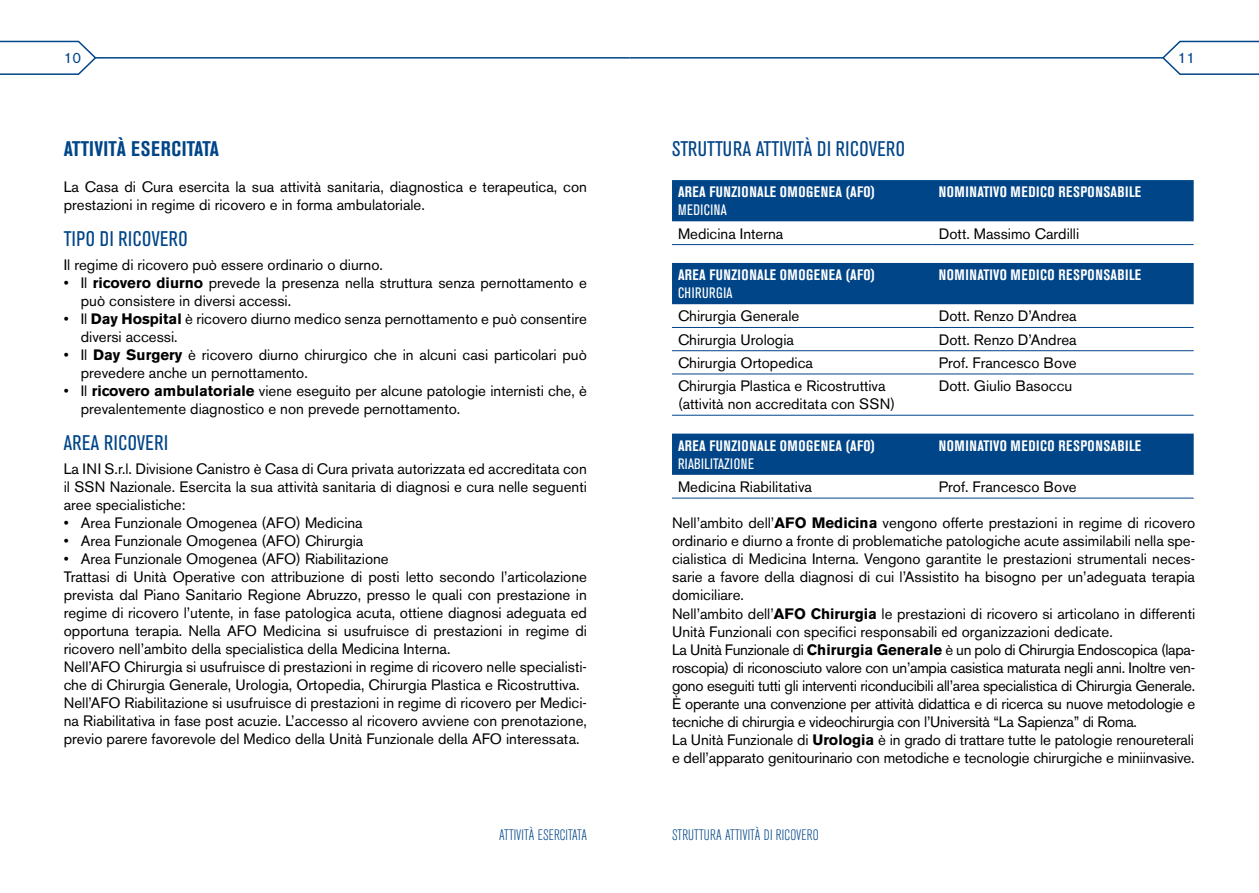
<style>
.page{position:relative;width:1259px;height:893px;background:#fff}
.page>*{position:absolute;margin:0;border:0;box-sizing:border-box;transform-origin:0 0}
.t1{font:condensed 21px "Akzidenz Grotesk BE";letter-spacing:.02em;color:#004588}
.t2{font:700 condensed 21px "Akzidenz Grotesk BE";color:#004588}
.t3{font:15px/18px "Akzidenz Grotesk BE";color:#000}
.t4{font:700 condensed 15px "Akzidenz Grotesk BE";letter-spacing:.035em;color:#fff}
.t5{font:300 condensed 15px "Akzidenz Grotesk BE";color:#004588}
.t6{font:condensed 15px "Akzidenz Grotesk BE";letter-spacing:.02em;color:#fff}
.t7{font:15px "Akzidenz Grotesk BE";color:#004588}
.s1{font-weight:700}
</style>
<div class="page">
<hr style="left:629px;top:57px;width:534px;height:2px;background:#004588">
<hr style="left:95px;top:57px;width:534px;height:2px;background:#004588">
<svg style="left:1161px;top:40px;width:98px;height:35px"></svg>
<svg style="left:0;top:40px;width:98px;height:35px"></svg>
<div style="left:672px;top:180px;width:521px;height:41px;background:#004588"></div>
<hr style="left:672px;top:244px;width:261px;height:1px;background:#004588">
<hr style="left:933px;top:244px;width:260px;height:1px;background:#004588">
<div style="left:672px;top:263px;width:521px;height:41px;background:#004588"></div>
<hr style="left:672px;top:415px;width:261px;height:1px;background:#004588">
<hr style="left:933px;top:415px;width:260px;height:1px;background:#004588">
<hr style="left:672px;top:374px;width:261px;height:1px;background:#004588">
<hr style="left:933px;top:374px;width:260px;height:1px;background:#004588">
<hr style="left:672px;top:327px;width:261px;height:1px;background:#004588">
<hr style="left:933px;top:327px;width:260px;height:1px;background:#004588">
<hr style="left:672px;top:350px;width:261px;height:1px;background:#004588">
<hr style="left:933px;top:350px;width:260px;height:1px;background:#004588">
<div style="left:672px;top:434px;width:521px;height:41px;background:#004588"></div>
<hr style="left:672px;top:498px;width:261px;height:1px;background:#004588">
<hr style="left:933px;top:498px;width:260px;height:1px;background:#004588">
<p class="t7" style="left:64px;top:49px;width:19px">10</p>
<p class="t7" style="left:1177px;top:49px;width:19px">11</p>
<h1 class="t2" style="left:64px;top:137px;width:9px">ATTIVITÀ</h1>
<h1 class="t2" style="left:131px;top:137px;width:10px">ESERCITATA</h1>
<p class="t3" style="left:64px;top:178px;width:524px">La Casa di Cura esercita la sua attività sanitaria, diagnostica e terapeutica, con prestazioni in regime di ricovero e in forma ambulatoriale.</p>
<h1 class="t1" style="left:64px;top:227px;width:55px">TIPO DIRICOVERO</h1>
<p class="t3" style="left:64px;top:256px;width:321px">Il regime di ricovero può essere ordinario o diurno.</p>
<p class="t3" style="left:81px;top:274px;width:508px;text-indent:-17px">• Il <span class="s1">ricovero diurno</span> prevede la presenza nella struttura senza pernottamento e può consistere in diversi accessi.</p>
<p class="t3" style="left:81px;top:310px;width:507px;text-indent:-17px">• Il <span class="s1">Day Hospital</span> è ricovero diurno medico senza pernottamento e può consentire diversi accessi.</p>
<p class="t3" style="left:81px;top:346px;width:507px;text-indent:-17px">• Il <span class="s1">Day Surgery</span> è ricovero diurno chirurgico che in alcuni casi particolari può prevedere anche un pernottamento.</p>
<p class="t3" style="left:81px;top:382px;width:508px;text-indent:-17px">• Il <span class="s1">ricovero ambulatoriale</span> viene eseguito per alcune patologie internisti che, è prevalentemente diagnostico e non prevede pernottamento.</p>
<h1 class="t1" style="left:64px;top:431px;width:9px">AREARICOVERI</h1>
<p class="t3" style="left:64px;top:460px;width:524px;text-align:justify">La INI S.r.l. Divisione Canistro è Casa di Cura privata autorizzata ed accreditata con il SSN Nazionale. Esercita la sua attività sanitaria di diagnosi e cura nelle seguenti aree specialistiche:</p>
<p class="t3" style="left:64px;top:514px;width:300px">• Area Funzionale Omogenea (AFO) Medicina</p>
<p class="t3" style="left:64px;top:532px;width:301px">• Area Funzionale Omogenea (AFO) Chirurgia</p>
<p class="t3" style="left:64px;top:550px;width:525px">• Area Funzionale Omogenea (AFO) Riabilitazione<br>Trattasi di Unità Operative con attribuzione di posti letto secondo l’articolazione prevista dal Piano Sanitario Regione Abruzzo, presso le quali con prestazione in regime di ricovero l’utente, in fase patologica acuta, ottiene diagnosi adeguata ed opportuna terapia. Nella AFO Medicina si usufruisce di prestazioni in regime di ricovero nell’ambito della specialistica della Medicina Interna.<br>Nell’AFO Chirurgia si usufruisce di prestazioni in regime di ricovero nelle specialisti&shy;che di Chirurgia Generale, Urologia, Ortopedia, Chirurgia Plastica e Ricostruttiva.<br>Nell’AFO Riabilitazione si usufruisce di prestazioni in regime di ricovero per Medici&shy;na Riabilitativa in fase post acuzie. L’accesso al ricovero avviene con prenotazione, previo parere favorevole del Medico della Unità Funzionale della AFO interessata.</p>
<p class="t5" style="left:499px;top:827px;width:45px">ATTIVITÀ ESERCITATA</p>
<h1 class="t1" style="left:672px;top:137px;width:234px">STRUTTURA ATTIVITÀ D I RICOVERO</h1>
<p class="t4" style="left:678px;top:184px;width:198px">AREA FUNZIONALE OMOGENEA (AFO)</p>
<p class="t6" style="left:678px;top:202px;width:39px">MEDICINA</p>
<p class="t4" style="left:939px;top:184px;width:204px">NOMINATIVO MEDICO RESPONSABILE</p>
<p class="t3" style="left:678px;top:224px;width:107px">Medicina Interna</p>
<p class="t3" style="left:939px;top:224px;width:142px">Dott. Massimo Cardilli</p>
<p class="t4" style="left:678px;top:266px;width:198px">AREA FUNZIONALE OMOGENEA (AFO)</p>
<p class="t6" style="left:678px;top:285px;width:21px">CHIRURGIA</p>
<p class="t4" style="left:939px;top:266px;width:204px">NOMINATIVO MEDICO RESPONSABILE</p>
<p class="t3" style="left:678px;top:307px;width:123px">Chirurgia Generale</p>
<p class="t3" style="left:939px;top:307px;width:139px">Dott. Renzo D’Andrea</p>
<p class="t3" style="left:678px;top:330px;width:117px">Chirurgia Urologia</p>
<p class="t3" style="left:939px;top:330px;width:139px">Dott. Renzo D’Andrea</p>
<p class="t3" style="left:678px;top:354px;width:137px">Chirurgia Ortopedica</p>
<p class="t3" style="left:939px;top:354px;width:139px">Prof. Francesco Bove</p>
<p class="t3" style="left:678px;top:377px;width:218px">Chirurgia Plastica e Ricostruttiva (attività non accreditata con SSN)</p>
<p class="t3" style="left:939px;top:377px;width:135px">Dott. Giulio Basoccu</p>
<p class="t4" style="left:678px;top:437px;width:198px">AREA FUNZIONALE OMOGENEA (AFO)</p>
<p class="t6" style="left:678px;top:455px;width:30px">RIABILITAZION</p>
<p class="t6" style="left:748px;top:455px;width:7px">E</p>
<p class="t4" style="left:939px;top:437px;width:204px">NOMINATIVO MEDICO RESPONSABILE</p>
<p class="t3" style="left:678px;top:478px;width:136px">Medicina Riabilitativa</p>
<p class="t3" style="left:939px;top:478px;width:139px">Prof. Francesco Bove</p>
<p class="t3" style="left:672px;top:514px;width:525px">Nell’ambito dell’<span class="s1">AFO Medicina</span> vengono offerte prestazioni in regime di ricovero ordinario e diurno a fronte di problematiche patologiche acute assimilabili nella spe&shy;cialistica di Medicina Interna. Vengono garantite le prestazioni strumentali neces&shy;sarie a favore della diagnosi di cui l’Assistito ha bisogno per un’adeguata terapia domiciliare.<br>Nell’ambito dell’<span class="s1">AFO Chirurgia</span> le prestazioni di ricovero si articolano in differenti Unità Funzionali con specifici responsabili ed organizzazioni dedicate.<br>La Unità Funzionale di <span class="s1">Chirurgia Generale</span> è un polo di Chirurgia Endoscopica (lapa&shy;roscopia) di riconosciuto valore con un’ampia casistica maturata negli anni. Inoltre ven&shy;gono eseguiti tutti gli interventi riconducibili all’area specialistica di Chirurgia Generale.<br>È operante una convenzione per attività didattica e di ricerca su nuove metodologie e tecniche di chirurgia e videochirurgia con l’Università “La Sapienza” di Roma.<br>La Unità Funzionale di <span class="s1">Urologia</span> è in grado di trattare tutte le patologie renoureterali e dell’apparato genitourinario con metodiche e tecnologie chirurgiche e miniinvasive.</p>
<p class="t5" style="left:672px;top:827px;width:136px">STRUTTURA ATTIVITÀ DI RICOVERO</p>
</div>
